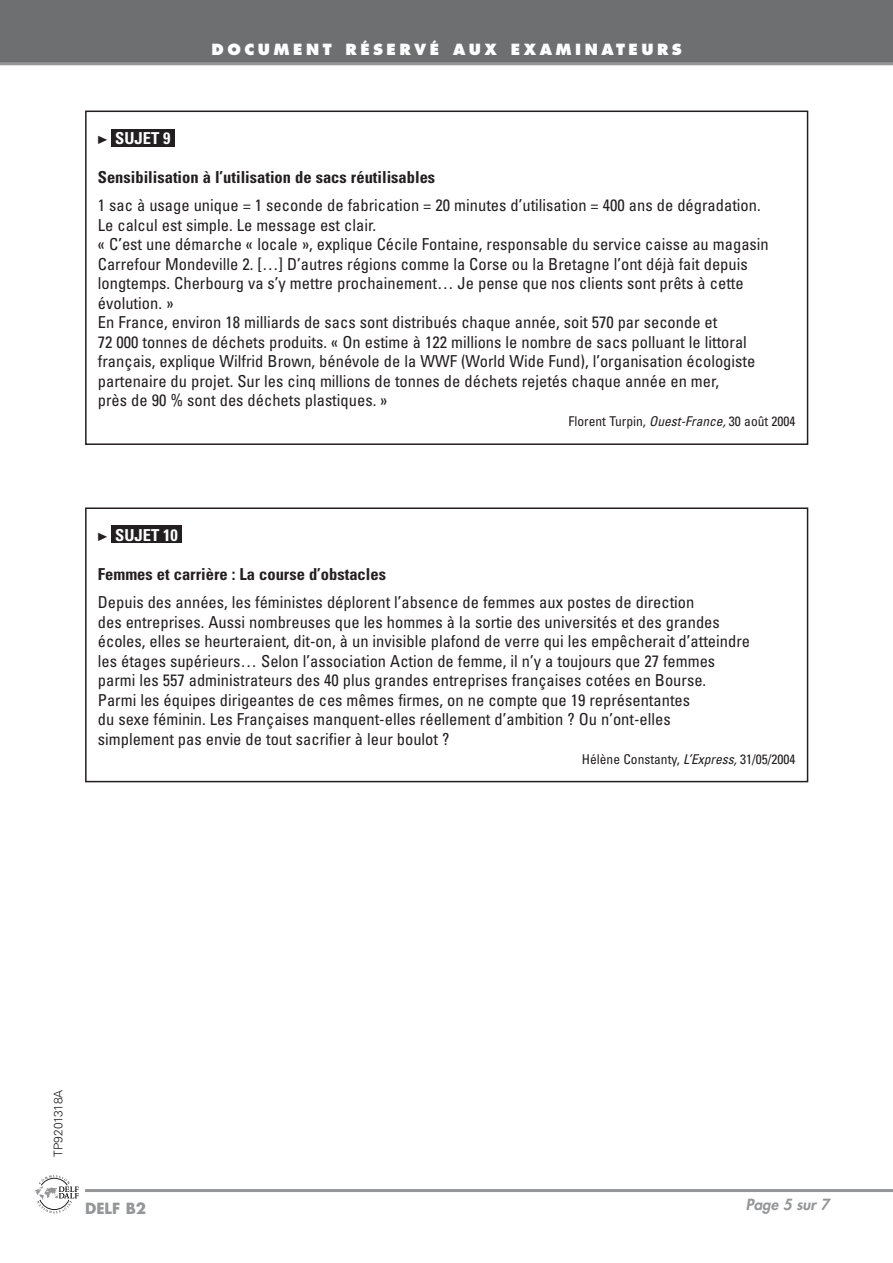
<style>
.page{position:relative;width:893px;height:1263px;background:#fff}
.page>*{position:absolute;margin:0;border:0;box-sizing:border-box;transform-origin:0 0}
.t1{font:condensed 16.5px/19.5px "Univers";color:#231f20}
.t2{font:700 condensed 16.5px "Univers";color:#231f20}
.t3{font:700 condensed 16.5px "Univers";color:#fff}
.t4{font:800 15px "Futura";letter-spacing:.235em;color:#fff}
.t5{font:italic 800 15px "Futura";color:#949698}
.t6{font:700 15px "Futura";color:#949698}
.t7{font:condensed 13.5px "Univers";color:#231f20}
.t8{font:300 12px "Univers";color:#231f20}
.s1{font-family:"Fleches Left Right";font-weight:400;font-stretch:normal;color:#231f20}
.s2{font-style:italic}
</style>
<div class="page">
<svg style="left:85px;top:110px;width:724px;height:673px"></svg>
<div style="left:0;top:0;width:892px;height:64px;background:#6d6f71"></div>
<hr style="left:85px;top:1189px;width:807px;height:3px;background:#949698">
<hr style="left:0;top:62px;width:892px;height:3px;background:#949698">
<svg style="left:34px;top:1175px;width:45px;height:39px"></svg>
<div style="left:112px;top:129px;width:63px;height:18px;background:#231f20"></div>
<div style="left:112px;top:526px;width:70px;height:17px;background:#231f20"></div>
<p class="t4" style="left:211px;top:43px;width:472px">DOCUMENT RÉSERVÉ AUX EXAMINATEURS</p>
<p class="t3" style="left:98px;top:133px;width:74px"><span class="s1">!</span> SUJET 9</p>
<p class="t2" style="left:98px;top:172px;width:339px">Sensibilisation à l’utilisation de sacs réutilisables</p>
<p class="t1" style="left:98px;top:197px;width:672px">1 sac à usage unique = 1 seconde de fabrication = 20 minutes d’utilisation = 400 ans de dégradation.<br>Le calcul est simple. Le message est clair.<br>« C’est une démarche « locale », explique Cécile Fontaine, responsable du service caisse au magasin Carrefour Mondeville 2. […] D’autres régions comme la Corse ou la Bretagne l’ont déjà fait depuis longtemps. Cherbourg va s’y mettre prochainement… Je pense que nos clients sont prêts à cette évolution. »<br>En France, environ 18 milliards de sacs sont distribués chaque année, soit 570 par seconde et<br>72 000 tonnes de déchets produits. « On estime à 122 millions le nombre de sacs polluant le littoral français, explique Wilfrid Brown, bénévole de la WWF (World Wide Fund), l’organisation écologiste partenaire du projet. Sur les cinq millions de tonnes de déchets rejetés chaque année en mer,<br>près de 90 % sont des déchets plastiques. »</p>
<p class="t7" style="left:568px;top:416px;width:228px">Florent Turpin, <span class="s2">Ouest-France,</span> 30 août 2004</p>
<p class="t3" style="left:98px;top:529px;width:82px"><span class="s1">!</span> SUJET 10</p>
<p class="t2" style="left:98px;top:568px;width:290px">Femmes et carrière : La course d’obstacles</p>
<p class="t1" style="left:98px;top:594px;width:653px">Depuis des années, les féministes déplorent l’absence de femmes aux postes de direction<br>des entreprises. Aussi nombreuses que les hommes à la sortie des universités et des grandes écoles, elles se heurteraient, dit-on, à un invisible plafond de verre qui les empêcherait d’atteindre les étages supérieurs… Selon l’association Action de femme, il n’y a toujours que 27 femmes parmi les 557 administrateurs des 40 plus grandes entreprises françaises cotées en Bourse.<br>Parmi les équipes dirigeantes de ces mêmes firmes, on ne compte que 19 représentantes<br>du sexe féminin. Les Françaises manquent-elles réellement d’ambition ? Ou n’ont-elles simplement pas envie de tout sacrifier à leur boulot ?</p>
<p class="t7" style="left:582px;top:754px;width:215px">Hélène Constanty, <span class="s2">L’Express,</span> 31/05/2004</p>
<p class="t8" style="left:54px;top:1157px;width:68px;rotate:-90deg">TP9201318A</p>
<p class="t6" style="left:85px;top:1201px;width:63px">DELF B2</p>
<p class="t5" style="left:745px;top:1198px;width:85px">Page 5 sur 7</p>
</div>
